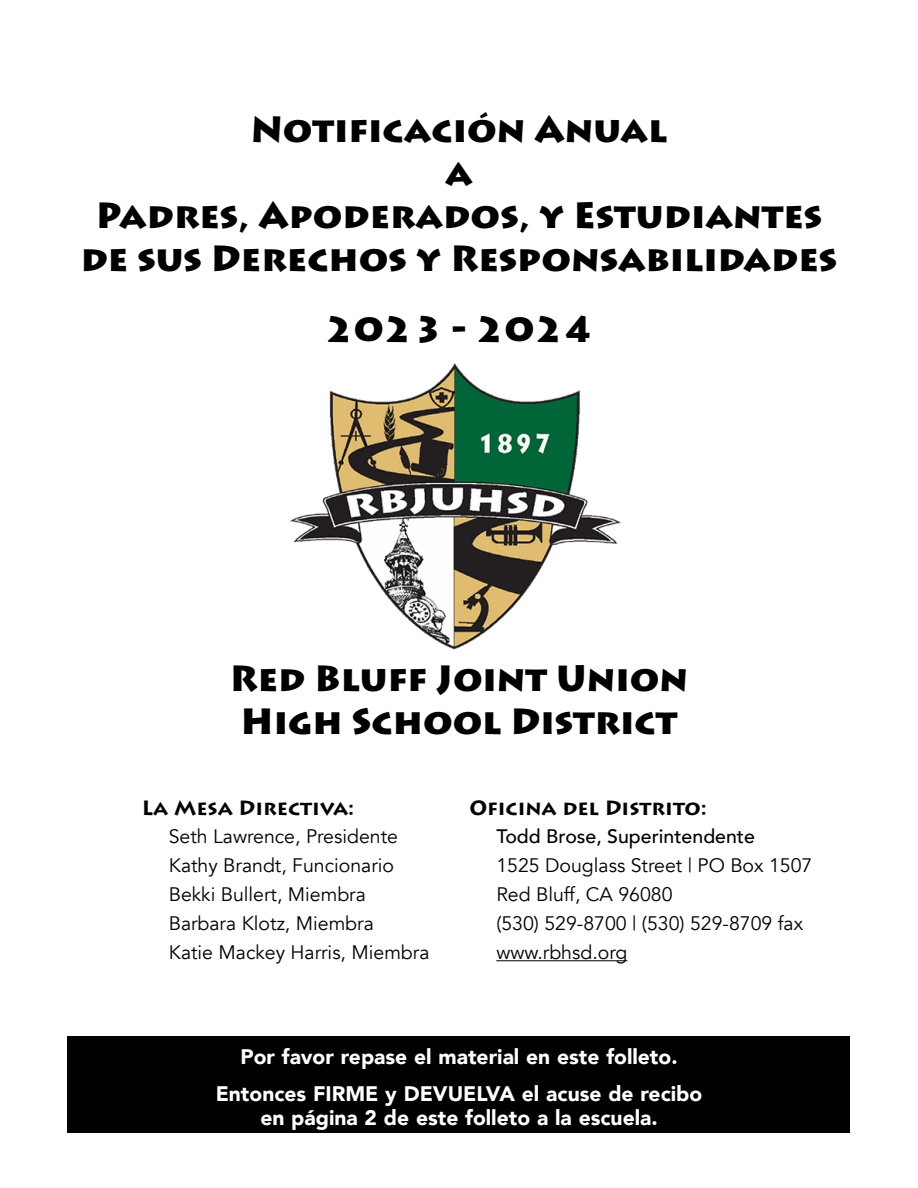
<style>
.page{position:relative;width:918px;height:1188px;background:#fff}
.page>*{position:absolute;margin:0;border:0;box-sizing:border-box;transform-origin:0 0}
.t1{font:900 36px/43.2px "Lithos Pro";color:#000;text-align:center}
.t2{font:900 21px/37.5px "Avenir";color:#fff;text-align:center}
.t3{font:700 20.4px "Lithos Pro";color:#000}
.t4{font:19.5px/28.8px "Avenir";color:#000}
.t5{font:500 19.5px "Avenir";color:#000}
</style>
<div class="page">
<img style="left:290px;top:363px;width:331px;height:287px">
<div style="left:68px;top:1036px;width:782px;height:97px;background:#000"></div>
<hr style="left:496px;top:960px;width:131px;height:1px;background:#000">
<h1 class="t1" style="left:81px;top:109px;width:758px">Notificación Anual<br>a<br>Padres, Apoderados, y Estudiantes de sus Derechos y Responsabilidades</h1>
<h1 class="t1" style="left:325px;top:308px;width:270px">2023 - 2024</h1>
<h1 class="t1" style="left:230px;top:658px;width:460px;text-align:left">Red Bluff Joint Union<br>High School District</h1>
<p class="t3" style="left:142px;top:795px;width:214px">La Mesa Directiva:</p>
<p class="t4" style="left:169px;top:823px;width:262px">Seth Lawrence, Presidente<br>Kathy Brandt, Funcionario<br>Bekki Bullert, Miembra<br>Barbara Klotz, Miembra<br>Katie Mackey Harris, Miembra</p>
<p class="t3" style="left:469px;top:795px;width:239px">Oficina del Distrito:</p>
<p class="t5" style="left:496px;top:820px;width:260px">Todd Brose, Superintendente</p>
<p class="t4" style="left:496px;top:851px;width:318px">1525 Douglass Street | PO Box 1507<br>Red Bluff, CA 96080<br>(530) 529-8700 | (530) 529-8709 fax www.rbhsd.org</p>
<p class="t2" style="left:216px;top:1037px;width:488px">Por favor repase el material en este folleto.<br>Entonces FIRME y DEVUELVA el acuse de recibo</p>
<p class="t2" style="left:260px;top:1099px;width:399px">en página 2 de este folleto a la escuela.</p>
</div>
